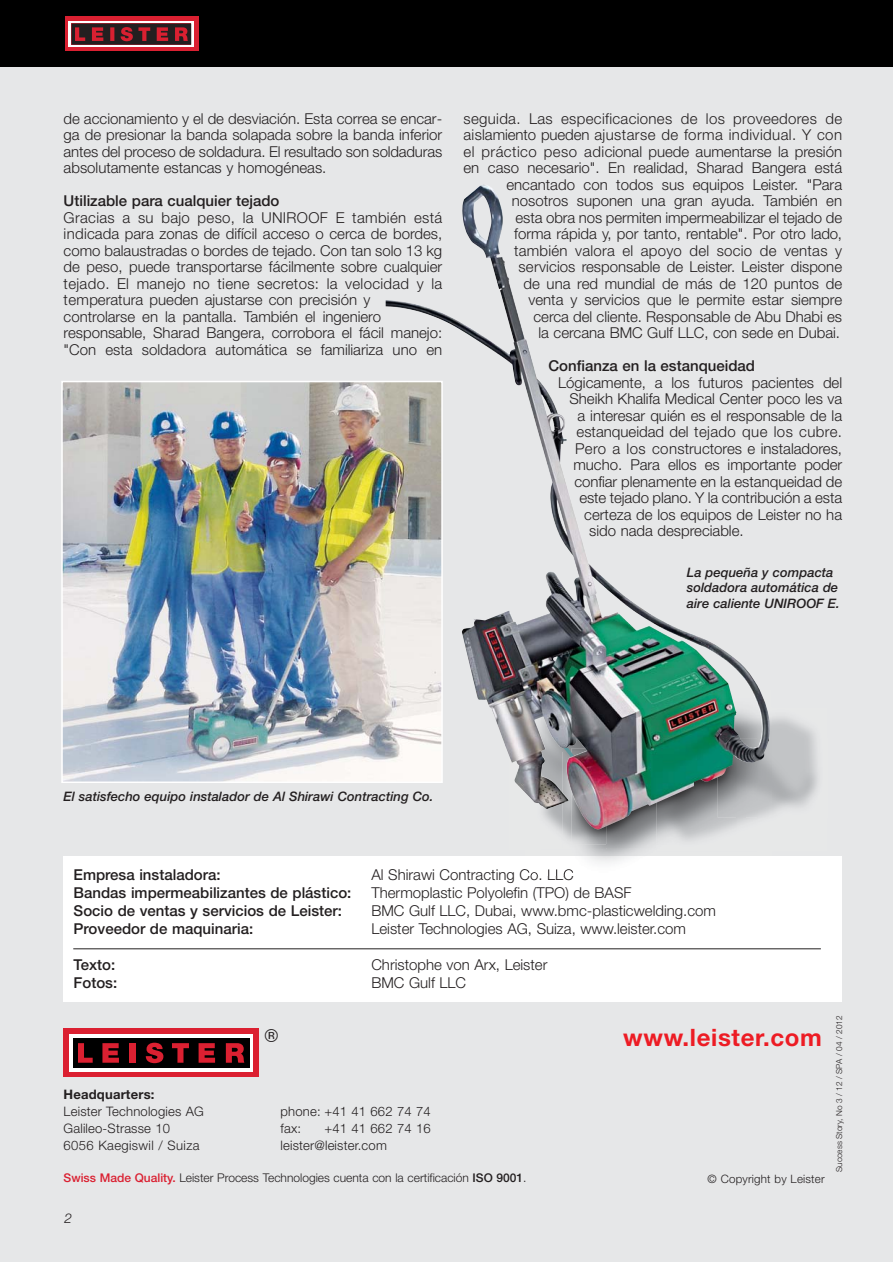
<style>
.page{position:relative;width:893px;height:1262px;background:#fff}
.page>*{position:absolute;margin:0;border:0;box-sizing:border-box;transform-origin:0 0}
.t1{font:700 24px "Helvetica Neue";letter-spacing:.03em;color:#ed1c24}
.t2{font:18px "Helvetica";color:#231f20}
.t3{font:300 15px/16.5px "Helvetica Neue";color:#231f20;text-align:justify}
.t4{font:500 15px "Helvetica Neue";color:#231f20}
.t5{font:italic 300 13.5px "Helvetica Neue";color:#231f20}
.t6{font:italic 500 13.05px/15.6px "Helvetica Neue";color:#231f20}
.t7{font:300 13.05px/17px "Helvetica Neue";letter-spacing:.015em;color:#231f20}
.t8{font:700 13.05px "Helvetica Neue";letter-spacing:.015em;color:#231f20}
.t9{font:300 12px "Helvetica Neue";color:#231f20}
.t10{font:300 11.55px "Helvetica Neue";letter-spacing:.015em;color:#231f20}
.t11{font:300 8.25px "Helvetica Neue";color:#231f20}
.s1{font-weight:500;color:#da2031}
.s2{font-weight:500}
</style>
<div class="page">
<div style="left:0;top:58px;width:892px;height:1203px;background:#e6e7e8"></div>
<div style="left:0;top:0;width:892px;height:67px;background:#000"></div>
<div style="left:65px;top:17px;width:133px;height:34px;background:#da2031"></div>
<svg style="left:69px;top:21px;width:125px;height:26px"></svg>
<svg style="left:71px;top:24px;width:120px;height:21px"></svg>
<img style="left:64px;top:384px;width:376px;height:396px">
<div style="left:61px;top:381px;width:382px;height:402px;border:2px solid #fff"></div>
<div style="left:64px;top:1028px;width:195px;height:49px;background:#db2031"></div>
<svg style="left:69px;top:1034px;width:184px;height:37px;background:#e0e0e0"></svg>
<div style="left:73px;top:1038px;width:176px;height:29px;background:#000"></div>
<svg style="left:78px;top:1043px;width:15px;height:19px"></svg>
<svg style="left:102px;top:1043px;width:17px;height:19px"></svg>
<div style="left:130px;top:1043px;width:6px;height:19px;background:#db2031"></div>
<svg style="left:146px;top:1042px;width:17px;height:21px"></svg>
<svg style="left:172px;top:1043px;width:17px;height:19px"></svg>
<svg style="left:198px;top:1043px;width:17px;height:19px"></svg>
<svg style="left:226px;top:1043px;width:18px;height:19px"></svg>
<div style="left:64px;top:856px;width:778px;height:146px;background:#fff"></div>
<hr style="left:73px;top:948px;width:747px;height:1px;background:#231f20">
<img style="left:526px;top:869px;width:12px;height:6px">
<img style="left:548px;top:848px;width:92px;height:27px">
<img style="left:607px;top:829px;width:49px;height:19px">
<img style="left:548px;top:829px;width:59px;height:20px">
<img style="left:562px;top:829px;width:45px;height:19px">
<img style="left:571px;top:829px;width:36px;height:15px">
<img style="left:770px;top:719px;width:1px;height:19px">
<img style="left:462px;top:185px;width:308px;height:644px">
<img style="left:492px;top:690px;width:277px;height:136px">
<p class="t3" style="left:64px;top:111px;width:380px">de accionamiento y el de desviación. Esta correa se encar&shy;ga de presionar la banda solapada sobre la banda inferior antes del proceso de soldadura. El resultado son soldaduras absolutamente estancas y homogéneas.</p>
<p class="t4" style="left:64px;top:195px;width:217px">Utilizable para cualquier tejado</p>
<p class="t3" style="left:64px;top:210px;width:380px;text-align:left">Gracias a su bajo peso, la UNIROOF E también está indicada para zonas de difícil acceso o cerca de bordes, como balaustradas o bordes de tejado. Con tan solo 13 kg de peso, puede transportarse fácilmente sobre cualquier tejado. El manejo no tiene secretos: la velocidad y la temperatura pueden ajustarse con precisión y controlarse en la pantalla. También el ingeniero responsable, Sharad Bangera, corrobora el fácil manejo: "Con esta soldadora automática se familiariza uno en</p>
<p class="t3" style="left:463px;top:111px;width:380px;text-align:right">seguida. Las especificaciones de los proveedores de aislamiento pueden ajustarse de forma individual. Y con el práctico peso adicional puede aumentarse la presión en caso necesario". En realidad, Sharad Bangera está encantado con todos sus equipos Leister. "Para nosotros suponen una gran ayuda. También en<br>esta obra nos permiten impermeabilizar el tejado de<br>forma rápida y, por tanto, rentable". Por otro lado, también valora el apoyo del socio de ventas y servicios responsable de Leister. Leister dispone<br>de una red mundial de más de 120 puntos de<br>venta y servicios que le permite estar siempre<br>cerca del cliente. Responsable de Abu Dhabi es<br>la cercana BMC Gulf LLC, con sede en Dubai.</p>
<p class="t4" style="left:548px;top:360px;width:208px">Confianza en la estanqueidad</p>
<p class="t3" style="left:558px;top:375px;width:285px">Lógicamente, a los futuros pacientes del</p>
<p class="t3" style="left:569px;top:392px;width:274px">Sheikh Khalifa Medical Center poco les va</p>
<p class="t3" style="left:577px;top:408px;width:266px">a interesar quién es el responsable de la</p>
<p class="t3" style="left:576px;top:425px;width:267px">estanqueidad del tejado que los cubre.</p>
<p class="t3" style="left:575px;top:441px;width:269px">Pero a los constructores e instaladores,</p>
<p class="t3" style="left:573px;top:458px;width:270px">mucho. Para ellos es importante poder</p>
<p class="t3" style="left:574px;top:474px;width:269px">confiar plenamente en la estanqueidad de</p>
<p class="t3" style="left:579px;top:491px;width:264px">este tejado plano. Y la contribución a esta</p>
<p class="t3" style="left:584px;top:507px;width:259px">certeza de los equipos de Leister no ha</p>
<p class="t3" style="left:589px;top:524px;width:156px">sido nada despreciable.</p>
<p class="t6" style="left:686px;top:565px;width:154px">La pequeña y compacta soldadora automática de aire caliente UNIROOF E.</p>
<p class="t6" style="left:64px;top:789px;width:371px">El satisfecho equipo instalador de Al Shirawi Contracting Co.</p>
<p class="t4" style="left:74px;top:869px;width:148px">Empresa instaladora:</p>
<p class="t3" style="left:371px;top:868px;width:204px">Al Shirawi Contracting Co. LLC</p>
<p class="t4" style="left:74px;top:887px;width:279px">Bandas impermeabilizantes de plástico:</p>
<p class="t3" style="left:371px;top:886px;width:262px">Thermoplastic Polyolefin (TPO) de BASF</p>
<p class="t4" style="left:74px;top:905px;width:270px">Socio de ventas y servicios de Leister:</p>
<p class="t3" style="left:371px;top:904px;width:346px">BMC Gulf LLC, Dubai, www.bmc-plasticwelding.com</p>
<p class="t4" style="left:74px;top:923px;width:181px">Proveedor de maquinaria:</p>
<p class="t3" style="left:371px;top:922px;width:316px">Leister Technologies AG, Suiza, www.leister.com</p>
<p class="t4" style="left:74px;top:959px;width:43px">Texto:</p>
<p class="t3" style="left:371px;top:958px;width:177px">Christophe von Arx, Leister</p>
<p class="t4" style="left:74px;top:977px;width:45px">Fotos:</p>
<p class="t3" style="left:371px;top:976px;width:96px">BMC Gulf LLC</p>
<p class="t2" style="left:265px;top:1029px;width:15px">®</p>
<p class="t8" style="left:64px;top:1090px;width:92px">Headquarters:</p>
<p class="t7" style="left:64px;top:1104px;width:142px">Leister Technologies AG<br>Galileo-Strasse 10<br>6056 Kaegiswil / Suiza</p>
<p class="t9" style="left:64px;top:1173px;width:464px"><span class="s1">Swiss Made Quality.</span> Leister Process Technologies cuenta con la certificación <span class="s2">ISO 9001</span>.</p>
<p class="t7" style="left:280px;top:1104px;width:152px">phone: +41 41 662 74 74 fax:</p>
<p class="t7" style="left:280px;top:1121px;width:152px;text-indent:44px">+41 41 662 74 16 leister@leister.com</p>
<h1 class="t1" style="left:623px;top:1028px;width:200px">www.leister.com</h1>
<p class="t10" style="left:707px;top:1174px;width:119px">© Copyright by Leister</p>
<p class="t11" style="left:836px;top:1171px;width:157px;rotate:-90deg">Success Story, No 3 / 12 / SPA / 04 / 2012</p>
<p class="t5" style="left:65px;top:1213px;width:9px">2</p>
</div>
